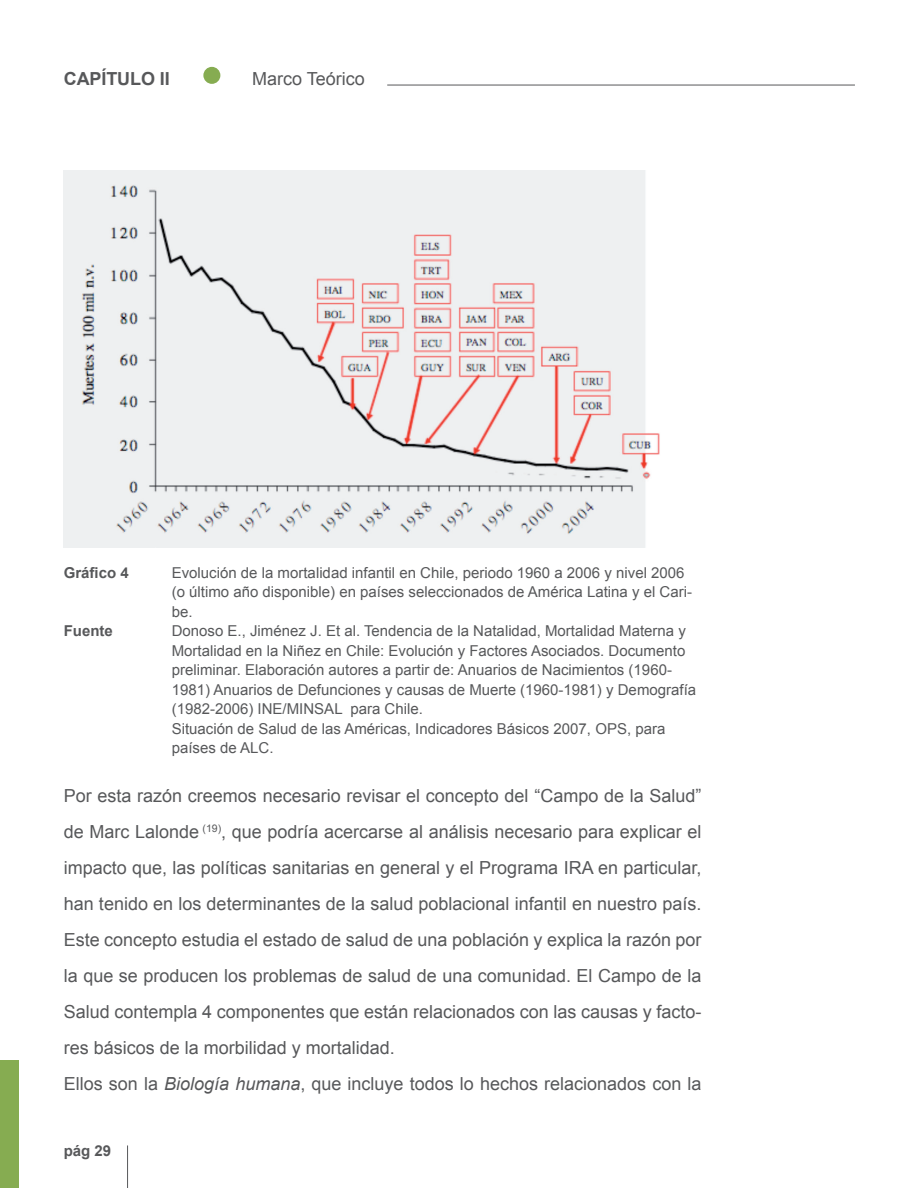
<style>
.page{position:relative;width:918px;height:1188px;background:#fff}
.page>*{position:absolute;margin:0;border:0;box-sizing:border-box;transform-origin:0 0}
.t1{font:18px/36px "Arial";color:#57585a}
.t2{font:700 18px "Arial";letter-spacing:-.005em;color:#57585a}
.t3{font:15px/19.5px "Arial";color:#57585a}
.t4{font:700 15px "Arial";color:#57585a}
.s1{font-style:italic}
</style>
<div class="page">
<div style="left:0;top:1060px;width:18px;height:128px;background:#86ac51"></div>
<div style="left:203px;top:67px;width:17px;height:17px;background:#86ac51;border-radius:50%"></div>
<hr style="left:127px;top:1145px;width:1px;height:43px;background:#57585a">
<hr style="left:387px;top:85px;width:468px;height:1px;background:#57585a">
<img style="left:64px;top:170px;width:596px;height:378px">
<p class="t2" style="left:64px;top:67px;width:108px">Capítulo II</p>
<p class="t1" style="left:252px;top:61px;width:114px">Marco Teórico</p>
<p class="t4" style="left:64px;top:563px;width:67px">Gráfico 4</p>
<p class="t3" style="left:172px;top:563px;width:522px">Evolución de la mortalidad infantil en Chile, periodo 1960 a 2006 y nivel 2006 (o último año disponible) en países seleccionados de América Latina y el Cari&shy;be.</p>
<p class="t4" style="left:64px;top:621px;width:51px">Fuente</p>
<p class="t3" style="left:172px;top:621px;width:526px">Donoso E., Jiménez J. Et al. Tendencia de la Natalidad, Mortalidad Materna y Mortalidad en la Niñez en Chile: Evolución y Factores Asociados. Documento preliminar. Elaboración autores a partir de: Anuarios de Nacimientos (1960- 1981) Anuarios de Defunciones y causas de Muerte (1960-1981) y Demografía (1982-2006) INE/MINSAL para Chile.<br>Situación de Salud de las Américas, Indicadores Básicos 2007, OPS, para países de ALC.</p>
<p class="t1" style="left:64px;top:778px;width:639px">Por esta razón creemos necesario revisar el concepto del “Campo de la Salud” de Marc Lalonde <sup>(19)</sup>, que podría acercarse al análisis necesario para explicar el impacto que, las políticas sanitarias en general y el Programa IRA en particular, han tenido en los determinantes de la salud poblacional infantil en nuestro país.<br>Este concepto estudia el estado de salud de una población y explica la razón por la que se producen los problemas de salud de una comunidad. El Campo de la Salud contempla 4 componentes que están relacionados con las causas y facto&shy;res básicos de la morbilidad y mortalidad.<br>Ellos son la <span class="s1">Biología humana</span>, que incluye todos lo hechos relacionados con la</p>
<p class="t4" style="left:64px;top:1141px;width:49px">pág 29</p>
</div>
